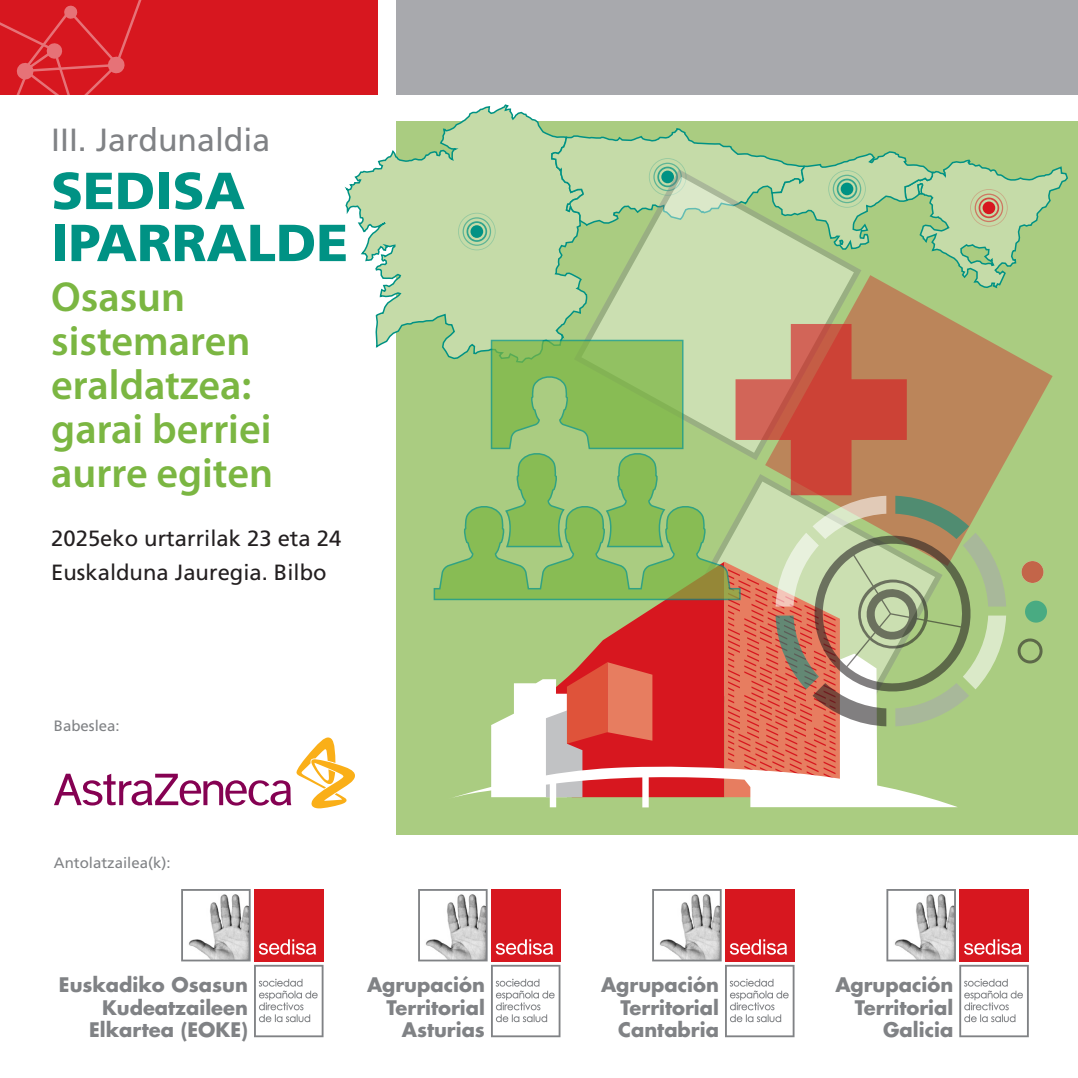
<style>
.page{position:relative;width:1078px;height:1078px;background:#fff}
.page>*{position:absolute;margin:0;border:0;box-sizing:border-box;transform-origin:0 0}
.t1{font:900 52px/52px "Frutiger";color:#009284}
.t2{font:600 42px/44px "Myriad Pro";color:#7bb642}
.t3{font:32px "Frutiger";color:#808285}
.t4{font:22px/34px "Frutiger";color:#231f20}
.t5{font:700 19.6px/22.4px "Futura";color:#808285;text-align:right}
.t6{font:15px "Frutiger";color:#808285}
</style>
<div class="page">
<div style="left:396px;top:121px;width:681px;height:713px;background:#aacc81"></div>
<svg style="left:344px;top:104px;width:229px;height:244px"></svg>
<svg style="left:458px;top:213px;width:37px;height:37px"></svg>
<svg style="left:550px;top:127px;width:518px;height:162px"></svg>
<div style="left:396px;top:0;width:681px;height:95px;background:#a8a9ad"></div>
<div style="left:0;top:0;width:377px;height:95px;background:#d7171f"></div>
<svg style="left:0;top:0;width:142px;height:95px"></svg>
<svg style="left:886px;top:889px;width:142px;height:147px"></svg>
<svg style="left:861px;top:275px;width:191px;height:187px"></svg>
<svg style="left:573px;top:169px;width:288px;height:155px;fill:#c5dba9"></svg>
<svg style="left:652px;top:889px;width:142px;height:147px"></svg>
<svg style="left:54px;top:737px;width:301px;height:71px"></svg>
<svg style="left:181px;top:889px;width:142px;height:147px"></svg>
<svg style="left:433px;top:339px;width:13px;height:261px"></svg>
<svg style="left:1028px;top:561px;width:16px;height:22px"></svg>
<svg style="left:1024px;top:600px;width:22px;height:23px"></svg>
<svg style="left:1017px;top:638px;width:25px;height:25px"></svg>
<svg style="left:446px;top:324px;width:559px;height:483px"></svg>
<div style="left:1021px;top:561px;width:22px;height:22px;background:#c36549;border-radius:50%"></div>
<svg style="left:418px;top:889px;width:142px;height:147px"></svg>
<h3 class="t3" style="left:51px;top:121px;width:220px">III. Jardunaldia</h3>
<h1 class="t1" style="left:51px;top:164px;width:298px">SEDISA<br>IPARRALDE</h1>
<h2 class="t2" style="left:51px;top:274px;width:223px">Osasun sistemaren eraldatzea: garai berriei aurre egiten</h2>
<p class="t4" style="left:51px;top:520px;width:291px">2025eko urtarrilak 23 eta 24<br>Euskalduna Jauregia. Bilbo</p>
<p class="t6" style="left:54px;top:716px;width:67px">Babeslea:</p>
<p class="t6" style="left:54px;top:853px;width:118px">Antolatzailea(k):</p>
<p class="t5" style="left:59px;top:972px;width:190px">Euskadiko Osasun<br>Kudeatzaileen<br>Elkartea (EOKE)</p>
<p class="t5" style="left:367px;top:972px;width:119px">Agrupación<br>Territorial<br>Asturias</p>
<p class="t5" style="left:618px;top:972px;width:102px;text-align:justify;text-indent:-17px">Agrupación Territorial Cantabria</p>
<p class="t5" style="left:835px;top:972px;width:119px">Agrupación<br>Territorial<br>Galicia</p>
</div>
